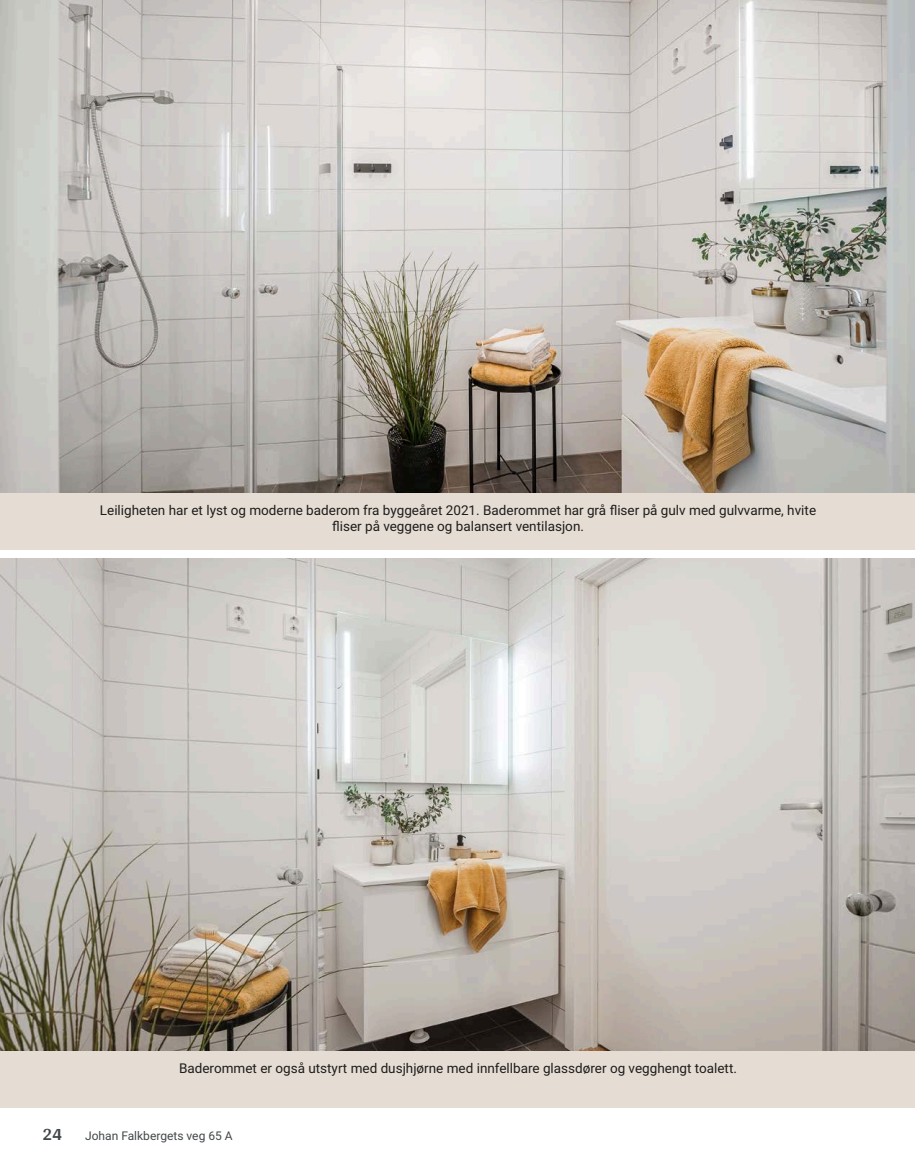
<style>
.page{position:relative;width:915px;height:1172px;background:#fff}
.page>*{position:absolute;margin:0;border:0;box-sizing:border-box;transform-origin:0 0}
.t1{font:700 18px "Arya";color:#414749}
.t2{font:13.5px/16.5px "Roboto Vitec";color:#1d1d1b;text-align:center}
.t3{font:12px "Roboto Vitec";color:#414749}
</style>
<div class="page">
<div style="left:0;top:492px;width:914px;height:58px;background:#e5dcd4"></div>
<div style="left:0;top:1050px;width:914px;height:58px;background:#e5dcd4"></div>
<img style="left:0;top:0;width:914px;height:492px">
<img style="left:0;top:558px;width:914px;height:492px">
<p class="t2" style="left:100px;top:501px;width:717px">Leiligheten har et lyst og moderne baderom fra byggeåret 2021. Baderommet har grå fliser på gulv med gulvvarme, hvite fliser på veggene og balansert ventilasjon.</p>
<p class="t2" style="left:179px;top:1060px;width:559px">Baderommet er også utstyrt med dusjhjørne med innfellbare glassdører og vegghengt toalett.</p>
<h1 class="t1" style="left:43px;top:1123px;width:21px">24</h1>
<p class="t3" style="left:85px;top:1127px;width:149px">Johan Falkbergets veg 65 A</p>
</div>
